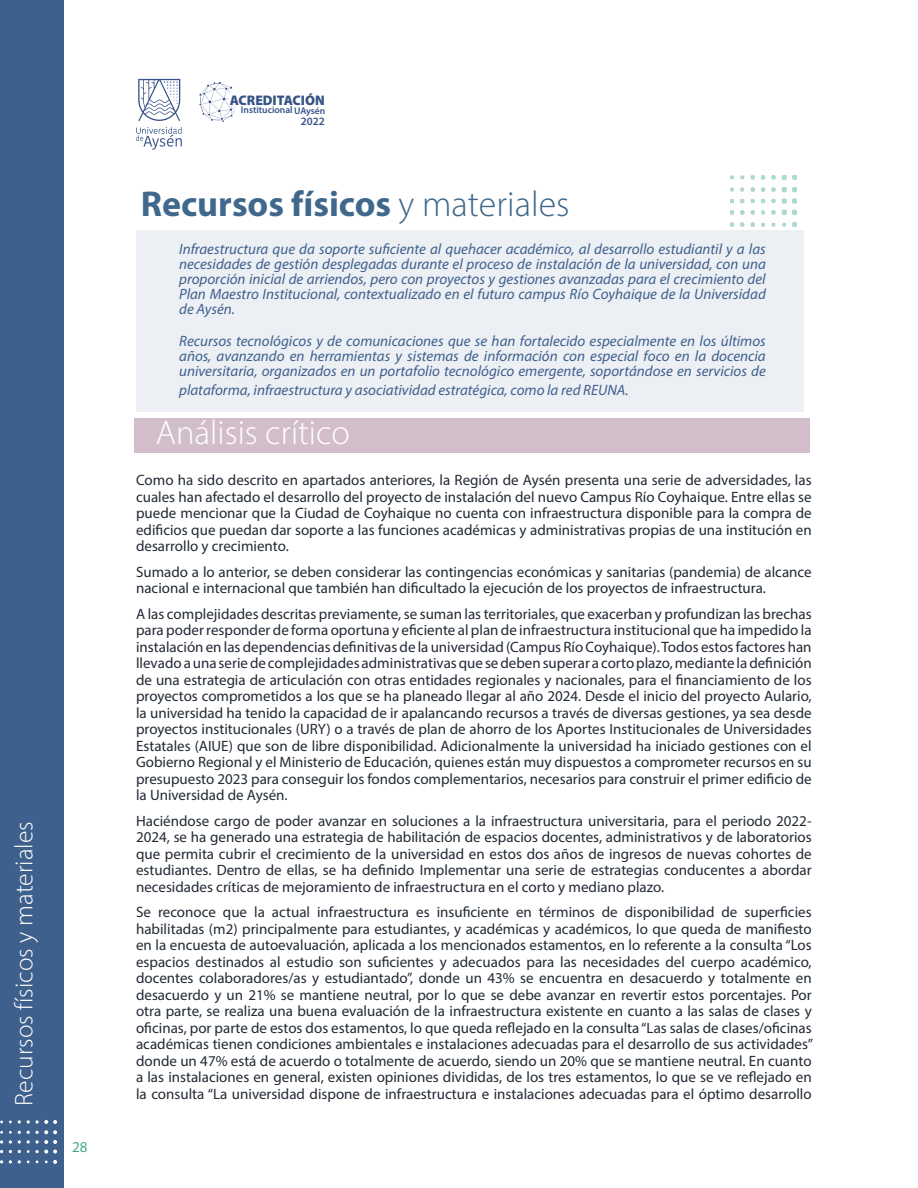
<style>
.page{position:relative;width:918px;height:1188px;background:#fff}
.page>*{position:absolute;margin:0;border:0;box-sizing:border-box;transform-origin:0 0}
.t1{font:700 36px "Myriad Pro";color:#3f688c}
.t2{font:300 34.5px "Myriad Pro";color:#fff}
.t3{font:300 25.5px "Myriad Pro";color:#fff}
.t4{font:15px/16.5px "Myriad Pro";color:#222a35;text-align:justify}
.t5{font:italic 15px/15px "Myriad Pro";color:#3e608c;text-align:justify}
.t6{font:15px "Myriad Pro";color:#41a689}
.t7{font:900 13.95px "Myriad Pro";color:#375385}
.t8{font:600 11.25px "Myriad Pro";color:#375385}
.t9{font:600 9.6px "Myriad Pro";color:#375385}
.s1{font-weight:300}
</style>
<div class="page">
<div style="left:0;top:0;width:63px;height:1188px;background:#3e608c"></div>
<svg style="left:136px;top:79px;width:46px;height:71px"></svg>
<svg style="left:199px;top:82px;width:36px;height:40px"></svg>
<svg style="left:18px;top:1120px;width:3px;height:4px"></svg>
<svg style="left:27px;top:1120px;width:30px;height:4px"></svg>
<svg style="left:27px;top:1130px;width:30px;height:4px"></svg>
<svg style="left:18px;top:1140px;width:3px;height:4px"></svg>
<svg style="left:18px;top:1160px;width:3px;height:4px"></svg>
<svg style="left:0;top:1160px;width:3px;height:4px"></svg>
<svg style="left:0;top:1140px;width:3px;height:4px"></svg>
<svg style="left:9px;top:1140px;width:3px;height:4px"></svg>
<svg style="left:45px;top:1160px;width:12px;height:4px"></svg>
<svg style="left:27px;top:1140px;width:30px;height:14px"></svg>
<img style="left:730px;top:176px;width:66px;height:51px">
<div style="left:137px;top:230px;width:667px;height:100px;background:#eceff4"></div>
<div style="left:137px;top:322px;width:667px;height:90px;background:#eceff4"></div>
<div style="left:135px;top:418px;width:675px;height:35px;background:#d2bdcb"></div>
<h3 class="t3" style="left:9px;top:1106px;width:286px;rotate:-90deg">Recursos físicos y materiales</h3>
<p class="t6" style="left:72px;top:1138px;width:17px">28</p>
<p class="t7" style="left:230px;top:91px;width:96px">ACREDITACIÓN</p>
<p class="t9" style="left:241px;top:104px;width:86px">Institucional UAysén</p>
<p class="t8" style="left:301px;top:114px;width:25px">2022</p>
<h1 class="t1" style="left:141px;top:180px;width:430px">Recursos físicos <span class="s1">y materiales</span></h1>
<p class="t5" style="left:179px;top:241px;width:588px">Infraestructura que da soporte suficiente al quehacer académico, al desarrollo estudiantil y a las necesidades de gestión desplegadas durante el proceso de instalación de la universidad, con una proporción inicial de arriendos, pero con proyectos y gestiones avanzadas para el crecimiento del Plan Maestro Institucional, contextualizado en el futuro campus Río Coyhaique de la Universidad de Aysén.</p>
<p class="t5" style="left:179px;top:333px;width:588px">Recursos tecnológicos y de comunicaciones que se han fortalecido especialmente en los últimos años, avanzando en herramientas y sistemas de información con especial foco en la docencia universitaria, organizados en un portafolio tecnológico emergente, soportándose en servicios de</p>
<p class="t5" style="left:179px;top:383px;width:451px">plataforma, infraestructura y asociatividad estratégica, como la red REUNA.</p>
<h2 class="t2" style="left:156px;top:412px;width:195px">Análisis crítico</h2>
<p class="t4" style="left:136px;top:472px;width:677px">Como ha sido descrito en apartados anteriores, la Región de Aysén presenta una serie de adversidades, las cuales han afectado el desarrollo del proyecto de instalación del nuevo Campus Río Coyhaique. Entre ellas se puede mencionar que la Ciudad de Coyhaique no cuenta con infraestructura disponible para la compra de edificios que puedan dar soporte a las funciones académicas y administrativas propias de una institución en desarrollo y crecimiento.</p>
<p class="t4" style="left:136px;top:563px;width:677px">Sumado a lo anterior, se deben considerar las contingencias económicas y sanitarias (pandemia) de alcance nacional e internacional que también han dificultado la ejecución de los proyectos de infraestructura.</p>
<p class="t4" style="left:136px;top:605px;width:677px">A las complejidades descritas previamente, se suman las territoriales, que exacerban y profundizan las brechas para poder responder de forma oportuna y eficiente al plan de infraestructura institucional que ha impedido la instalación en las dependencias definitivas de la universidad (Campus Río Coyhaique). Todos estos factores han llevado a una serie de complejidades administrativas que se deben superar a corto plazo, mediante la definición de una estrategia de articulación con otras entidades regionales y nacionales, para el financiamiento de los proyectos comprometidos a los que se ha planeado llegar al año 2024. Desde el inicio del proyecto Aulario, la universidad ha tenido la capacidad de ir apalancando recursos a través de diversas gestiones, ya sea desde proyectos institucionales (URY) o a través de plan de ahorro de los Aportes Institucionales de Universidades Estatales (AIUE) que son de libre disponibilidad. Adicionalmente la universidad ha iniciado gestiones con el Gobierno Regional y el Ministerio de Educación, quienes están muy dispuestos a comprometer recursos en su presupuesto 2023 para conseguir los fondos complementarios, necesarios para construir el primer edificio de la Universidad de Aysén.</p>
<p class="t4" style="left:136px;top:812px;width:677px">Haciéndose cargo de poder avanzar en soluciones a la infraestructura universitaria, para el periodo 2022- 2024, se ha generado una estrategia de habilitación de espacios docentes, administrativos y de laboratorios que permita cubrir el crecimiento de la universidad en estos dos años de ingresos de nuevas cohortes de estudiantes. Dentro de ellas, se ha definido Implementar una serie de estrategias conducentes a abordar necesidades críticas de mejoramiento de infraestructura en el corto y mediano plazo.</p>
<p class="t4" style="left:136px;top:904px;width:678px">Se reconoce que la actual infraestructura es insuficiente en términos de disponibilidad de superficies habilitadas (m2) principalmente para estudiantes, y académicas y académicos, lo que queda de manifiesto en la encuesta de autoevaluación, aplicada a los mencionados estamentos, en lo referente a la consulta “Los espacios destinados al estudio son suficientes y adecuados para las necesidades del cuerpo académico, docentes colaboradores/as y estudiantado”, donde un 43% se encuentra en desacuerdo y totalmente en desacuerdo y un 21% se mantiene neutral, por lo que se debe avanzar en revertir estos porcentajes. Por otra parte, se realiza una buena evaluación de la infraestructura existente en cuanto a las salas de clases y oficinas, por parte de estos dos estamentos, lo que queda reflejado en la consulta “Las salas de clases/oficinas académicas tienen condiciones ambientales e instalaciones adecuadas para el desarrollo de sus actividades” donde un 47% está de acuerdo o totalmente de acuerdo, siendo un 20% que se mantiene neutral. En cuanto a las instalaciones en general, existen opiniones divididas, de los tres estamentos, lo que se ve reflejado en la consulta “La universidad dispone de infraestructura e instalaciones adecuadas para el óptimo desarrollo</p>
</div>
